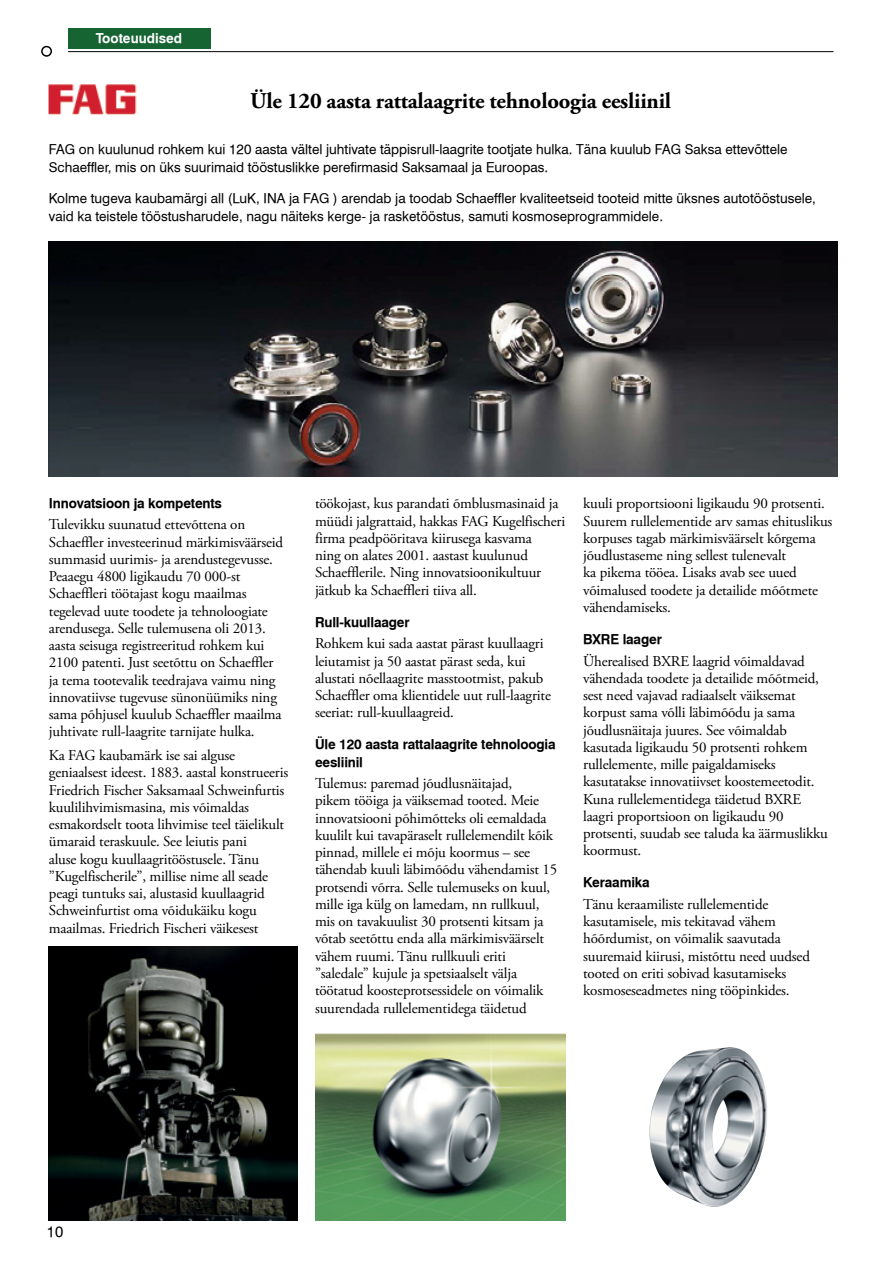
<style>
.page{position:relative;width:893px;height:1263px;background:#fff}
.page>*{position:absolute;margin:0;border:0;box-sizing:border-box;transform-origin:0 0}
.t1{font:700 22.5px "Adobe Garamond Pro";letter-spacing:-.01em;color:#000}
.t2{font:15px/17.2px "Adobe Garamond Pro";letter-spacing:-.01em;color:#000}
.t3{font:15px "Helvetica ULT";color:#000}
.t4{font:13.5px/18px "Helvetica ULT";color:#000}
.t5{font:13.5px/17.2px "Helvetica ULT Bold";letter-spacing:-.01em;color:#000}
.t6{font:13.5px "Helvetica ULT Bold";color:#fff}
</style>
<div class="page">
<hr style="left:68px;top:51px;width:765px;height:1px;background:#000">
<div style="left:41px;top:46px;width:11px;height:11px;border:2px solid #000;border-radius:50%"></div>
<div style="left:68px;top:28px;width:142px;height:21px;background:#176433"></div>
<img style="left:48px;top:84px;width:89px;height:31px">
<img style="left:49px;top:242px;width:788px;height:234px">
<img style="left:49px;top:947px;width:248px;height:273px">
<img style="left:315px;top:1033px;width:250px;height:187px">
<img style="left:649px;top:1047px;width:118px;height:160px">
<p class="t6" style="left:96px;top:30px;width:88px">Tooteuudised</p>
<h1 class="t1" style="left:250px;top:88px;width:422px">Üle 120 aasta rattalaagrite tehnoloogia eesliinil</h1>
<p class="t4" style="left:49px;top:140px;width:740px">FAG on kuulunud rohkem kui 120 aasta vältel juhtivate täppisrull-laagrite tootjate hulka. Täna kuulub FAG Saksa ettevõttele<br>Schaeffler, mis on üks suurimaid tööstuslikke perefirmasid Saksamaal ja Euroopas.</p>
<p class="t4" style="left:49px;top:189px;width:768px">Kolme tugeva kaubamärgi all (LuK, INA ja FAG ) arendab ja toodab Schaeffler kvaliteetseid tooteid mitte üksnes autotööstusele, vaid ka teistele tööstusharudele, nagu näiteks kerge- ja rasketööstus, samuti kosmoseprogrammidele.</p>
<p class="t5" style="left:49px;top:494px;width:175px">Innovatsioon ja kompetents</p>
<p class="t2" style="left:49px;top:516px;width:236px">Tulevikku suunatud ettevõttena on Schaeffler investeerinud märkimisväärseid summasid uurimis- ja arendustegevusse.<br>Peaaegu 4800 ligikaudu 70 000-st Schaeffleri töötajast kogu maailmas tegelevad uute toodete ja tehnoloogiate arendusega. Selle tulemusena oli 2013. aasta seisuga registreeritud rohkem kui 2100 patenti. Just seetõttu on Schaeffler ja tema tootevalik teedrajava vaimu ning innovatiivse tugevuse sünonüümiks ning sama põhjusel kuulub Schaeffler maailma juhtivate rull-laagrite tarnijate hulka.</p>
<p class="t2" style="left:49px;top:747px;width:241px">Ka FAG kaubamärk ise sai alguse geniaalsest ideest. 1883. aastal konstrueeris Friedrich Fischer Saksamaal Schweinfurtis kuulilihvimismasina, mis võimaldas esmakordselt toota lihvimise teel täielikult ümaraid teraskuule. See leiutis pani<br>aluse kogu kuullaagritööstusele. Tänu ”Kugelfischerile”, millise nime all seade peagi tuntuks sai, alustasid kuullaagrid Schweinfurtist oma võidukäiku kogu maailmas. Friedrich Fischeri väikesest</p>
<p class="t2" style="left:315px;top:496px;width:252px">töökojast, kus parandati õmblusmasinaid ja müüdi jalgrattaid, hakkas FAG Kugelfischeri firma peadpööritava kiirusega kasvama<br>ning on alates 2001. aastast kuulunud Schaefflerile. Ning innovatsioonikultuur jätkub ka Schaeffleri tiiva all.</p>
<p class="t5" style="left:315px;top:613px;width:96px">Rull-kuullaager</p>
<p class="t2" style="left:315px;top:635px;width:237px">Rohkem kui sada aastat pärast kuullaagri leiutamist ja 50 aastat pärast seda, kui alustati nõellaagrite masstootmist, pakub Schaeffler oma klientidele uut rull-laagrite seeriat: rull-kuullaagreid.</p>
<p class="t5" style="left:315px;top:736px;width:242px">Üle 120 aasta rattalaagrite tehnoloogia eesliinil</p>
<p class="t2" style="left:315px;top:775px;width:244px">Tulemus: paremad jõudlusnäitajad,<br>pikem tööiga ja väiksemad tooted. Meie innovatsiooni põhimõtteks oli eemaldada kuulilt kui tavapäraselt rullelemendilt kõik pinnad, millele ei mõju koormus – see tähendab kuuli läbimõõdu vähendamist 15 protsendi võrra. Selle tulemuseks on kuul, mille iga külg on lamedam, nn rullkuul, mis on tavakuulist 30 protsenti kitsam ja võtab seetõttu enda alla märkimisväärselt vähem ruumi. Tänu rullkuuli eriti ”saledale” kujule ja spetsiaalselt välja töötatud koosteprotsessidele on võimalik suurendada rullelementidega täidetud</p>
<p class="t2" style="left:583px;top:496px;width:251px">kuuli proportsiooni ligikaudu 90 protsenti.<br>Suurem rullelementide arv samas ehituslikus korpuses tagab märkimisväärselt kõrgema jõudlustaseme ning sellest tulenevalt<br>ka pikema tööea. Lisaks avab see uued võimalused toodete ja detailide mõõtmete vähendamiseks.</p>
<p class="t5" style="left:583px;top:630px;width:80px">BXRE laager</p>
<p class="t2" style="left:583px;top:653px;width:246px">Üherealised BXRE laagrid võimaldavad vähendada toodete ja detailide mõõtmeid, sest need vajavad radiaalselt väiksemat korpust sama võlli läbimõõdu ja sama jõudlusnäitaja juures. See võimaldab kasutada ligikaudu 50 protsenti rohkem rullelemente, mille paigaldamiseks kasutatakse innovatiivset koostemeetodit.<br>Kuna rullelementidega täidetud BXRE laagri proportsioon on ligikaudu 90 protsenti, suudab see taluda ka äärmuslikku koormust.</p>
<p class="t5" style="left:583px;top:874px;width:68px">Keraamika</p>
<p class="t2" style="left:583px;top:896px;width:228px">Tänu keraamiliste rullelementide kasutamisele, mis tekitavad vähem hõõrdumist, on võimalik saavutada suuremaid kiirusi, mistõttu need uudsed tooted on eriti sobivad kasutamiseks kosmoseseadmetes ning tööpinkides.</p>
<p class="t3" style="left:47px;top:1223px;width:18px">10</p>
</div>
